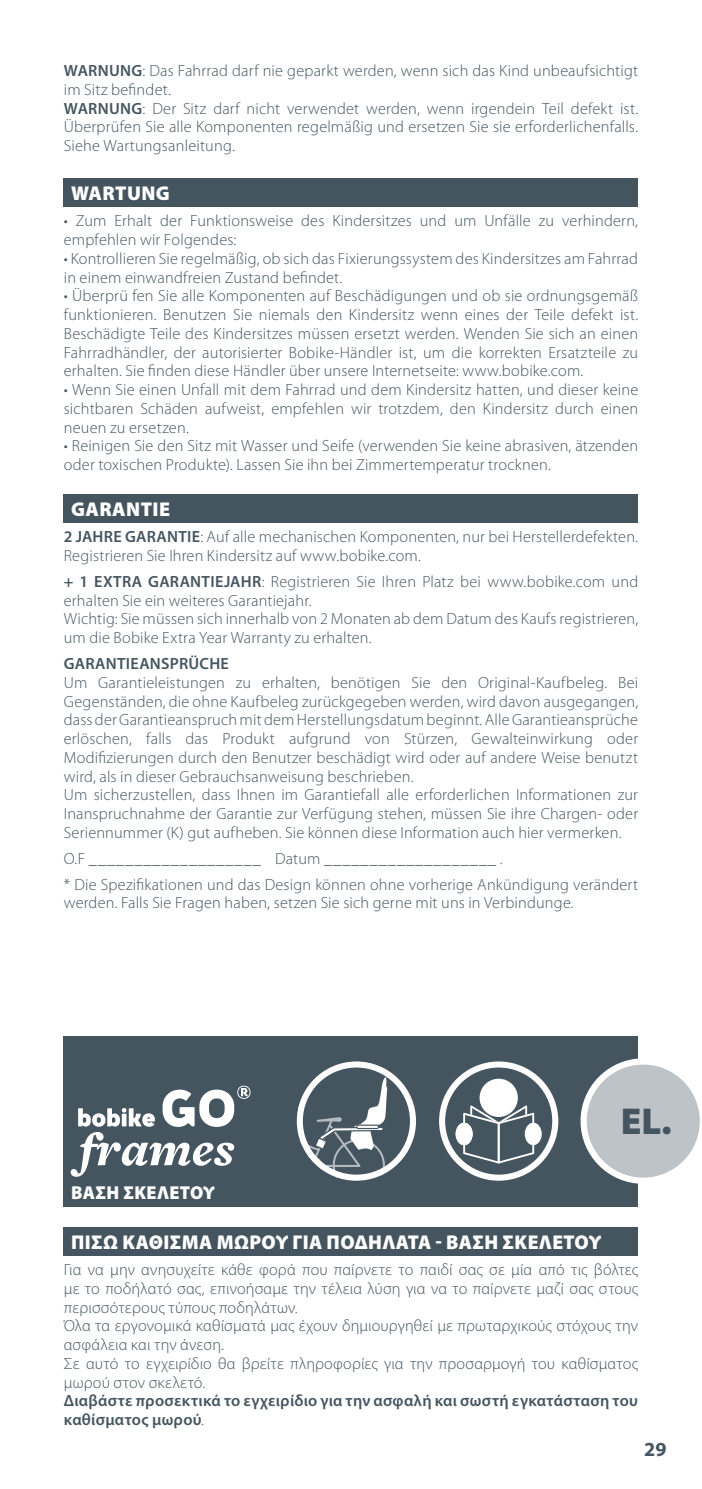
<style>
.page{position:relative;width:702px;height:1489px;background:#fff}
.page>*{position:absolute;margin:0;border:0;box-sizing:border-box;transform-origin:0 0}
.t1{font:900 37.5px "Myriad Pro";color:#455560}
.t2{font:900 20px "Myriad Pro";letter-spacing:.02em;color:#fff}
.t3{font:700 20px "Myriad Pro";color:#455560}
.t4{font:900 18.75px "Myriad Pro";letter-spacing:.02em;color:#fff}
.t5{font:300 16.25px/18.8px "Myriad Pro";letter-spacing:.01em;color:#455560}
.t6{font:600 16.25px/18.8px "Myriad Pro";letter-spacing:.015em;color:#455560}
.s1{font-weight:600}
.s2{font-weight:300}
</style>
<div class="page">
<div style="left:64px;top:179px;width:574px;height:28px;background:#455560"></div>
<div style="left:64px;top:494px;width:574px;height:29px;background:#455560"></div>
<div style="left:64px;top:1035px;width:574px;height:171px;background:#455560"></div>
<div style="left:64px;top:1227px;width:574px;height:28px;background:#455560"></div>
<svg style="left:580px;top:1058px;width:120px;height:125px"></svg>
<svg style="left:439px;top:1061px;width:119px;height:119px"></svg>
<div style="left:455px;top:1122px;width:17px;height:23px;background:#fff;border-radius:50%"></div>
<svg style="left:297px;top:1061px;width:119px;height:119px"></svg>
<svg style="left:71px;top:1085px;width:179px;height:91px"></svg>
<p class="t5" style="left:64px;top:61px;width:576px"><span class="s1">WARNUNG</span>: Das Fahrrad darf nie geparkt werden, wenn sich das Kind unbeaufsichtigt im Sitz befindet.<br><span class="s1">WARNUNG</span>: Der Sitz darf nicht verwendet werden, wenn irgendein Teil defekt ist.<br>Überprüfen Sie alle Komponenten regelmäßig und ersetzen Sie sie erforderlichenfalls.<br>Siehe Wartungsanleitung.</p>
<p class="t2" style="left:71px;top:182px;width:100px">WARTUNG</p>
<p class="t5" style="left:64px;top:212px;width:575px">• Zum Erhalt der Funktionsweise des Kindersitzes und um Unfälle zu verhindern, empfehlen wir Folgendes:</p>
<p class="t5" style="left:64px;top:249px;width:575px">• Kontrollieren Sie regelmäßig, ob sich das Fixierungssystem des Kindersitzes am Fahrrad in einem einwandfreien Zustand befindet.</p>
<p class="t5" style="left:64px;top:287px;width:576px;text-align:justify">• Überprü fen Sie alle Komponenten auf Beschädigungen und ob sie ordnungsgemäß funktionieren. Benutzen Sie niemals den Kindersitz wenn eines der Teile defekt ist.<br>Beschädigte Teile des Kindersitzes müssen ersetzt werden. Wenden Sie sich an einen Fahrradhändler, der autorisierter Bobike-Händler ist, um die korrekten Ersatzteile zu erhalten. Sie finden diese Händler ü ber unsere Internetseite: www.bobike.com.</p>
<p class="t5" style="left:64px;top:380px;width:576px;text-align:justify">• Wenn Sie einen Unfall mit dem Fahrrad und dem Kindersitz hatten, und dieser keine sichtbaren Schäden aufweist, empfehlen wir trotzdem, den Kindersitz durch einen neuen zu ersetzen.</p>
<p class="t5" style="left:64px;top:437px;width:575px">• Reinigen Sie den Sitz mit Wasser und Seife (verwenden Sie keine abrasiven, ätzenden oder toxischen Produkte). Lassen Sie ihn bei Zimmertemperatur trocknen.</p>
<p class="t2" style="left:71px;top:498px;width:100px">GARANTIE</p>
<p class="t5" style="left:64px;top:527px;width:575px"><span class="s1">2 JAHRE GARANTIE</span>: Auf alle mechanischen Komponenten, nur bei Herstellerdefekten.<br>Registrieren Sie Ihren Kindersitz auf www.bobike.com.</p>
<p class="t5" style="left:64px;top:572px;width:576px"><span class="s1">+ 1 EXTRA GARANTIEJAHR</span>: Registrieren Sie Ihren Platz bei www.bobike.com und erhalten Sie ein weiteres Garantiejahr.<br>Wichtig: Sie müssen sich innerhalb von 2 Monaten ab dem Datum des Kaufs registrieren, um die Bobike Extra Year Warranty zu erhalten.</p>
<p class="t6" style="left:64px;top:654px;width:167px">GARANTIEANSPRÜCHE</p>
<p class="t5" style="left:64px;top:673px;width:576px">Um Garantieleistungen zu erhalten, benötigen Sie den Original-Kaufbeleg. Bei Gegenständen, die ohne Kaufbeleg zurückgegeben werden, wird davon ausgegangen, dass der Garantieanspruch mit dem Herstellungsdatum beginnt. Alle Garantieansprüche erlöschen, falls das Produkt aufgrund von Stü rzen, Gewalteinwirkung oder Modifizierungen durch den Benutzer beschädigt wird oder auf andere Weise benutzt wird, als in dieser Gebrauchsanweisung beschrieben.<br>Um sicherzustellen, dass Ihnen im Garantiefall alle erforderlichen Informationen zur Inanspruchnahme der Garantie zur Verfügung stehen, müssen Sie ihre Chargen- oder Seriennummer (K) gut aufheben. Sie können diese Information auch hier vermerken.</p>
<p class="t5" style="left:64px;top:845px;width:576px;line-height:25.8px">O.F ___________________ Datum ___________________ .<br>* Die Spezifikationen und das Design können ohne vorherige Ankündigung verändert</p>
<p class="t5" style="left:64px;top:893px;width:511px">werden. Falls Sie Fragen haben, setzen Sie sich gerne mit uns in Verbindunge.</p>
<p class="t4" style="left:71px;top:1181px;width:145px">ΒΑΣΗ ΣΚΕΛΕΤΟΥ</p>
<p class="t2" style="left:71px;top:1230px;width:531px">ΠΙΣΩ ΚΑΘΙΣΜΑ ΜΩΡΟΥ ΓΙΑ ΠΟΔΗΛΑΤΑ - ΒΑΣΗ ΣΚΕΛΕΤΟΥ</p>
<h1 class="t1" style="left:620px;top:1099px;width:53px">EL.</h1>
<p class="t5" style="left:64px;top:1260px;width:576px">Για να μην ανησυχείτε κάθε φορά που παίρνετε το παιδί σας σε μία από τις βόλτες με το ποδήλατό σας, επινοήσαμε την τέλεια λύση για να το παίρνετε μαζί σας στους περισσότερους τύπους ποδηλάτων.<br>Όλα τα εργονομικά καθίσματά μας έχουν δημιουργηθεί με πρωταρχικούς στόχους την ασφάλεια και την άνεση.<br>Σε αυτό το εγχειρίδιο θα βρείτε πληροφορίες για την προσαρμογή του καθίσματος μωρού στον σκελετό.</p>
<p class="t6" style="left:64px;top:1391px;width:575px">Διαβάστε προσεκτικά το εγχειρίδιο για την ασφαλή και σωστή εγκατάσταση του καθίσματος μωρού<span class="s2">.</span></p>
<p class="t3" style="left:644px;top:1437px;width:24px">29</p>
</div>
